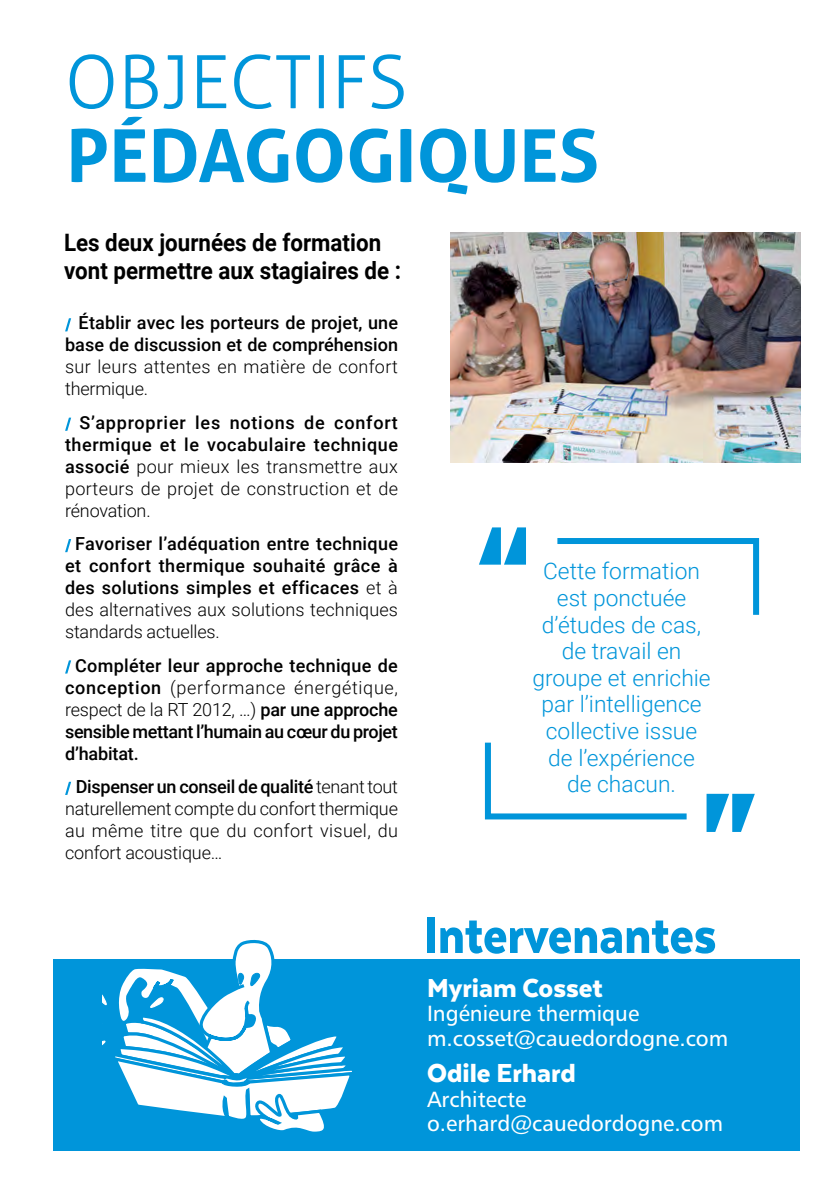
<style>
.page{position:relative;width:840px;height:1191px;background:#fff}
.page>*{position:absolute;margin:0;border:0;box-sizing:border-box;transform-origin:0 0}
.t1{font:300 73.6px "Aller";color:#0095da}
.t2{font:700 73px "Aller";color:#0095da}
.t3{font:900 59.2px "Texta";color:#0095da;scale:.89 1}
.t4{font:900 30px "Texta";color:#fff}
.t5{font:700 24px/28px "Roboto";color:#000;scale:.93 1}
.t6{font:300 22.8px/26.6px "Roboto";color:#0095da;text-align:center}
.t7{font:22px/24.8px "Humanist 777 BT Roman B";color:#fff}
.t8{font:500 18px/22px "Roboto";letter-spacing:.015em;color:#000;text-align:justify}
.t9{font:300 18px/22px "Roboto";letter-spacing:.02em;color:#000}
.s1{font-weight:300}
.s2{font-weight:500}
</style>
<div class="page">
<div style="left:53px;top:960px;width:746px;height:191px;background:#0095da"></div>
<img style="left:450px;top:233px;width:350px;height:230px">
<svg style="left:65px;top:318px;width:6px;height:13px"></svg>
<svg style="left:65px;top:417px;width:6px;height:14px"></svg>
<svg style="left:65px;top:539px;width:6px;height:13px"></svg>
<svg style="left:65px;top:660px;width:6px;height:13px"></svg>
<svg style="left:65px;top:781px;width:6px;height:14px"></svg>
<svg style="left:102px;top:939px;width:259px;height:193px"></svg>
<svg style="left:479px;top:527px;width:47px;height:38px"></svg>
<svg style="left:706px;top:822px;width:39px;height:10px"></svg>
<svg style="left:481px;top:535px;width:279px;height:287px"></svg>
<h1 class="t1" style="left:65px;top:38px;width:344px">OBJECTIFS</h1>
<h2 class="t2" style="left:66px;top:111px;width:534px">PÉDAGOGIQUES</h2>
<h3 class="t5" style="left:64px;top:227px;width:363px">Les deux journées de formation vont permettre aux stagiaires de :</h3>
<p class="t8" style="left:65px;top:311px;width:334px;text-align:right">établir avec les porteurs de projet, une base de discussion et de compréhension</p>
<p class="t9" style="left:65px;top:355px;width:334px">sur leurs attentes en matière de confort thermique.</p>
<p class="t8" style="left:65px;top:411px;width:334px;text-indent:14px">S’approprier les notions de confort thermique et le vocabulaire technique associé <span class="s1">pour mieux les transmettre aux porteurs de projet de construction et de rénovation.</span></p>
<p class="t8" style="left:65px;top:532px;width:334px;text-indent:10px">Favoriser l’adéquation entre technique et confort thermique souhaité grâce à des solutions simples et efficaces <span class="s1">et à des alternatives aux solutions techniques standards actuelles.</span></p>
<p class="t8" style="left:65px;top:653px;width:334px;text-indent:10px">Compléter leur approche technique de conception <span class="s1">(performance énergétique, respect de la RT 2012, …)</span> par une approche sensible mettant l’humain au cœur du projet d’habitat.</p>
<p class="t9" style="left:65px;top:775px;width:334px;text-align:justify;text-indent:11px"><span class="s2">Dispenser un conseil de qualité</span> tenant tout naturellement compte du confort thermique au même titre que du confort visuel, du confort acoustique…</p>
<p class="t6" style="left:532px;top:557px;width:180px">Cette formation est ponctuée d’études de cas, de travail en groupe et enrichie par l’intelligence collective issue de l’expérience<br>de chacun.</p>
<h3 class="t3" style="left:423px;top:904px;width:330px">Intervenantes</h3>
<h3 class="t4" style="left:427px;top:972px;width:177px">Myriam Cosset</h3>
<p class="t7" style="left:427px;top:1000px;width:302px">Ingénieure thermique m.cosset@cauedordogne.com</p>
<h3 class="t4" style="left:427px;top:1057px;width:150px">Odile Erhard</h3>
<p class="t7" style="left:427px;top:1086px;width:297px">Architecte o.erhard@cauedordogne.com</p>
</div>
